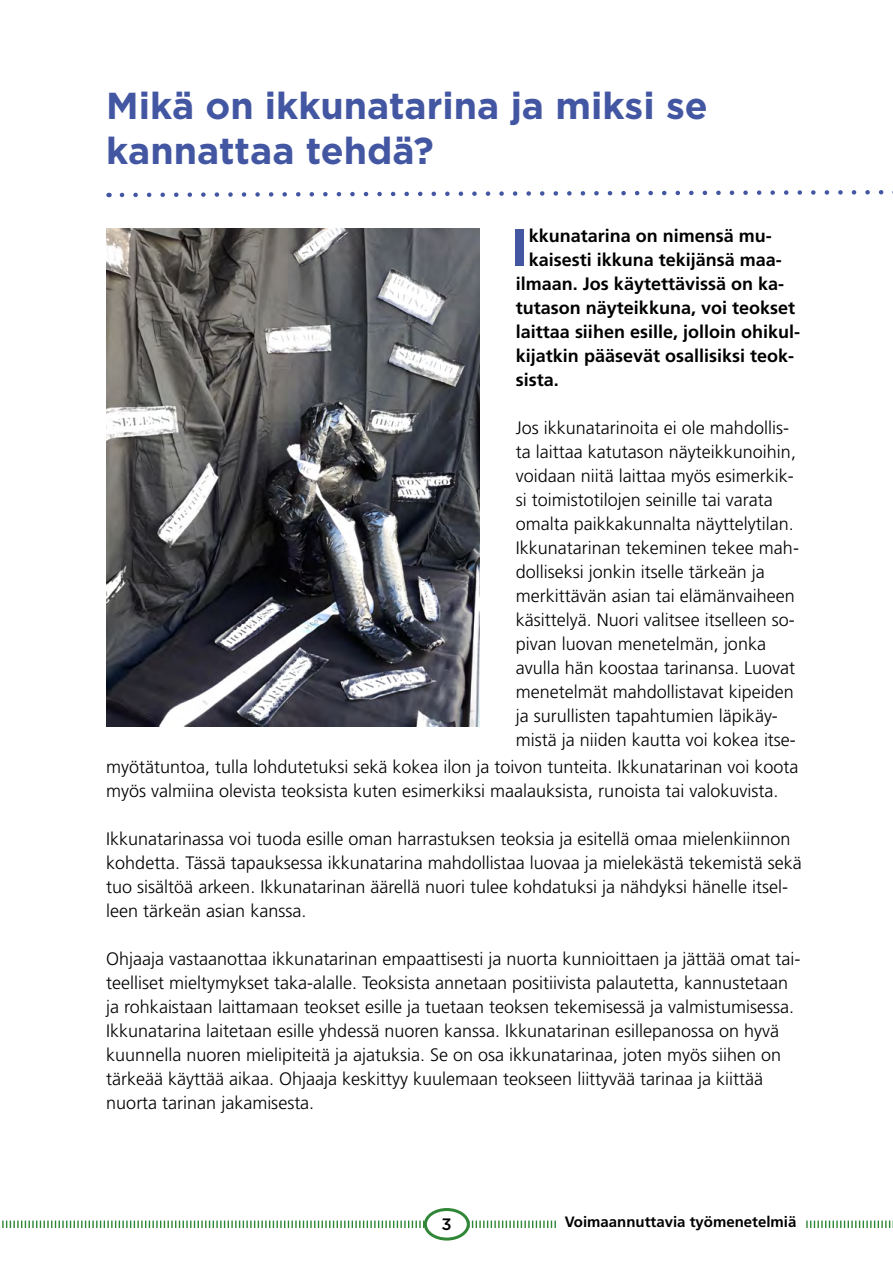
<style>
.page{position:relative;width:893px;height:1263px;background:#fff}
.page>*{position:absolute;margin:0;border:0;box-sizing:border-box;transform-origin:0 0}
.anfangi{font:700 52.35px "Gotham";color:#4256a2}
.OTSIKKO_1{font:700 37.5px/45px "Gotham";color:#4256a2}
.leipäteksti{font:300 18px/24px "Frutiger LT Std";color:#000}
.anfangi-2{font:700 18px "Frutiger LT Std";color:#000}
.t1{font:500 16.5px "Gotham";color:#000}
.t2{font:700 15px "Frutiger LT Std";color:#000}
</style>
<div class="page">
<svg style="left:2px;top:1219px;width:891px;height:10px"></svg>
<div style="left:425px;top:1209px;width:43px;height:30px;background:#fff;border-radius:50%"></div>
<div style="left:424px;top:1208px;width:46px;height:32px;border:3px solid #308637;border-radius:50%"></div>
<div style="left:558px;top:1208px;width:247px;height:32px;background:#fff"></div>
<svg style="left:119px;top:190px;width:774px;height:8px"></svg>
<img style="left:107px;top:229px;width:373px;height:497px">
<h1 class="OTSIKKO_1" style="left:106px;top:83px;width:603px">Mikä on ikkunatarina ja miksi se kannattaa tehdä?</h1>
<p class="anfangi" style="left:511px;top:213px;width:19px">I</p>
<p class="anfangi-2" style="left:529px;top:225px;width:245px">kkunatarina on nimensä mu-</p>
<p class="anfangi-2" style="left:529px;top:249px;width:255px">kaisesti ikkuna tekijänsä maa-</p>
<p class="anfangi-2" style="left:516px;top:273px;width:270px">ilmaan. Jos käytettävissä on ka-</p>
<p class="anfangi-2" style="left:516px;top:297px;width:281px">tutason näyteikkuna, voi teokset</p>
<p class="anfangi-2" style="left:516px;top:321px;width:286px">laittaa siihen esille, jolloin ohikul-</p>
<p class="anfangi-2" style="left:516px;top:345px;width:280px">kijatkin pääsevät osallisiksi teok-</p>
<p class="anfangi-2" style="left:516px;top:369px;width:45px">sista.</p>
<p class="leipäteksti" style="left:516px;top:416px;width:282px">Jos ikkunatarinoita ei ole mahdollis&shy;ta laittaa katutason näyteikkunoihin, voidaan niitä laittaa myös esimerkik&shy;si toimistotilojen seinille tai varata omalta paikkakunnalta näyttelytilan.</p>
<p class="leipäteksti" style="left:516px;top:536px;width:285px">Ikkunatarinan tekeminen tekee mah&shy;dolliseksi jonkin itselle tärkeän ja merkittävän asian tai elämänvaiheen käsittelyä. Nuori valitsee itselleen so&shy;pivan luovan menetelmän, jonka avulla hän koostaa tarinansa. Luovat menetelmät mahdollistavat kipeiden ja surullisten tapahtumien läpikäy&shy;mistä ja niiden kautta voi kokea itse-</p>
<p class="leipäteksti" style="left:106px;top:755px;width:694px">myötätuntoa, tulla lohdutetuksi sekä kokea ilon ja toivon tunteita. Ikkunatarinan voi koota myös valmiina olevista teoksista kuten esimerkiksi maalauksista, runoista tai valokuvista.</p>
<p class="leipäteksti" style="left:106px;top:827px;width:697px">Ikkunatarinassa voi tuoda esille oman harrastuksen teoksia ja esitellä omaa mielenkiinnon kohdetta. Tässä tapauksessa ikkunatarina mahdollistaa luovaa ja mielekästä tekemistä sekä tuo sisältöä arkeen. Ikkunatarinan äärellä nuori tulee kohdatuksi ja nähdyksi hänelle itsel&shy;leen tärkeän asian kanssa.</p>
<p class="leipäteksti" style="left:106px;top:947px;width:696px">Ohjaaja vastaanottaa ikkunatarinan empaattisesti ja nuorta kunnioittaen ja jättää omat tai&shy;teelliset mieltymykset taka-alalle. Teoksista annetaan positiivista palautetta, kannustetaan ja rohkaistaan laittamaan teokset esille ja tuetaan teoksen tekemisessä ja valmistumisessa.</p>
<p class="leipäteksti" style="left:106px;top:1019px;width:676px">Ikkunatarina laitetaan esille yhdessä nuoren kanssa. Ikkunatarinan esillepanossa on hyvä kuunnella nuoren mielipiteitä ja ajatuksia. Se on osa ikkunatarinaa, joten myös siihen on tärkeää käyttää aikaa. Ohjaaja keskittyy kuulemaan teokseen liittyvää tarinaa ja kiittää nuorta tarinan jakamisesta.</p>
<p class="t1" style="left:441px;top:1213px;width:12px">3</p>
<p class="t2" style="left:565px;top:1213px;width:233px">Voimaannuttavia työmenetelmiä</p>
</div>
